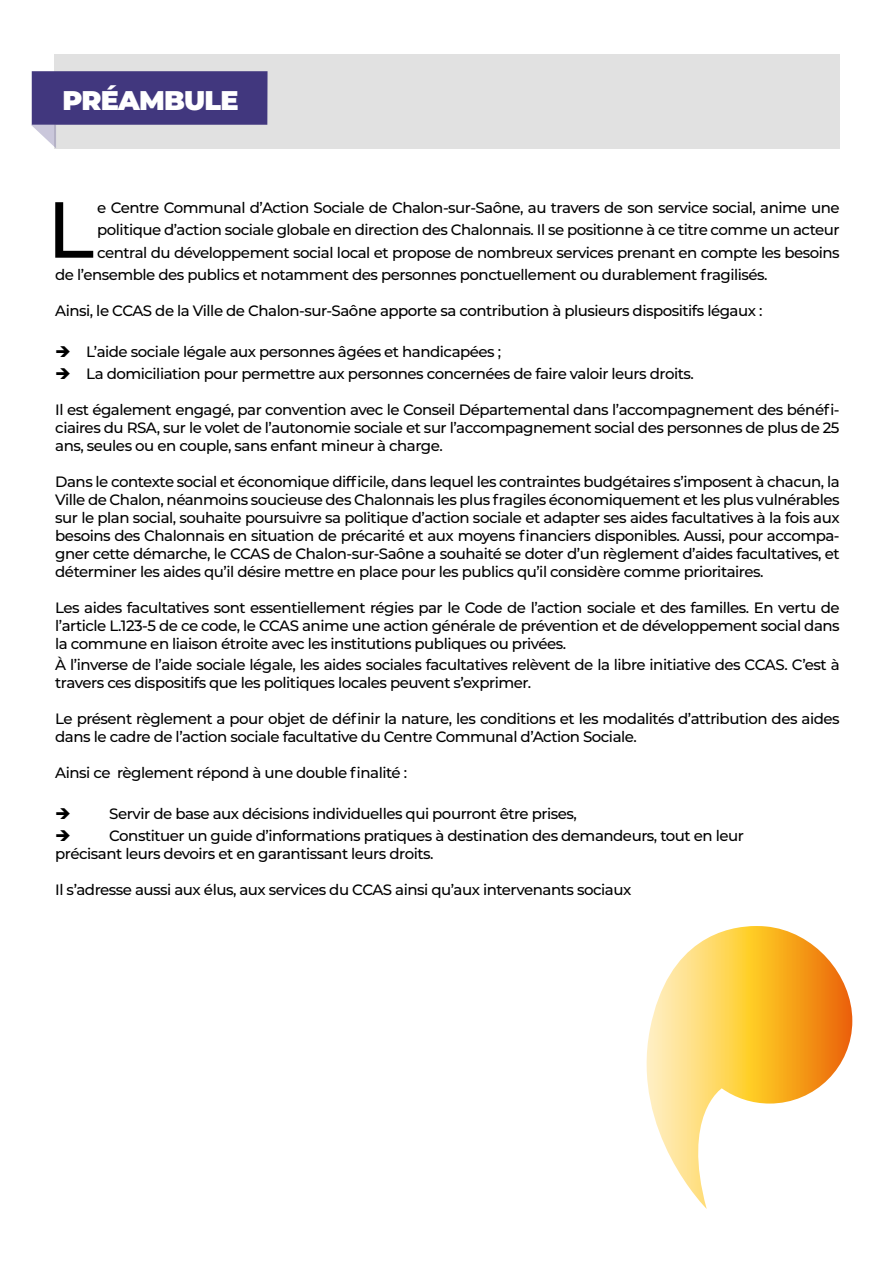
<style>
.page{position:relative;width:893px;height:1263px;background:#fff}
.page>*{position:absolute;margin:0;border:0;box-sizing:border-box;transform-origin:0 0}
.t1{font:500 79.35px "Montserrat";color:#000}
.t2{font:900 27px "Montserrat";letter-spacing:-.03em;color:#fff}
.t3{font:500 15px/18px "Montserrat";letter-spacing:-.035em;color:#000;text-align:justify}
</style>
<div class="page">
<div style="left:54px;top:54px;width:786px;height:94px;background:#e1e1e1"></div>
<div style="left:32px;top:71px;width:236px;height:54px;background:#41377e"></div>
<svg style="left:31px;top:125px;width:25px;height:23px"></svg>
<svg style="left:646px;top:926px;width:206px;height:283px"></svg>
<h2 class="t2" style="left:63px;top:80px;width:177px">PRÉAMBULE</h2>
<h1 class="t1" style="left:47px;top:174px;width:49px">L</h1>
<p class="t3" style="left:97px;top:198px;width:744px">e Centre Communal d’Action Sociale de Chalon-sur-Saône, au travers de son service social, anime une</p>
<p class="t3" style="left:97px;top:220px;width:744px">politique d’action sociale globale en direction des Chalonnais. Il se positionne à ce titre comme un acteur</p>
<p class="t3" style="left:97px;top:243px;width:744px">central du développement social local et propose de nombreux services prenant en compte les besoins</p>
<p class="t3" style="left:55px;top:265px;width:714px">de l’ensemble des publics et notamment des personnes ponctuellement ou durablement fragilisés.</p>
<p class="t3" style="left:55px;top:301px;width:709px">Ainsi, le CCAS de la Ville de Chalon-sur-Saône apporte sa contribution à plusieurs dispositifs légaux :</p>
<p class="t3" style="left:55px;top:342px;width:447px">➔ L’aide sociale légale aux personnes âgées et handicapées ;</p>
<p class="t3" style="left:55px;top:364px;width:640px">➔ La domiciliation pour permettre aux personnes concernées de faire valoir leurs droits.</p>
<p class="t3" style="left:55px;top:400px;width:786px">Il est également engagé, par convention avec le Conseil Départemental dans l’accompagnement des bénéfi&shy;ciaires du RSA, sur le volet de l’autonomie sociale et sur l’accompagnement social des personnes de plus de 25 ans, seules ou en couple, sans enfant mineur à charge.</p>
<p class="t3" style="left:55px;top:472px;width:786px">Dans le contexte social et économique difficile, dans lequel les contraintes budgétaires s’imposent à chacun, la Ville de Chalon, néanmoins soucieuse des Chalonnais les plus fragiles économiquement et les plus vulnérables sur le plan social, souhaite poursuivre sa politique d’action sociale et adapter ses aides facultatives à la fois aux besoins des Chalonnais en situation de précarité et aux moyens financiers disponibles. Aussi, pour accompa&shy;gner cette démarche, le CCAS de Chalon-sur-Saône a souhaité se doter d’un règlement d’aides facultatives, et déterminer les aides qu’il désire mettre en place pour les publics qu’il considère comme prioritaires.</p>
<p class="t3" style="left:55px;top:598px;width:786px">Les aides facultatives sont essentiellement régies par le Code de l’action sociale et des familles. En vertu de l’article L.123-5 de ce code, le CCAS anime une action générale de prévention et de développement social dans la commune en liaison étroite avec les institutions publiques ou privées.</p>
<p class="t3" style="left:55px;top:655px;width:786px">À l’inverse de l’aide sociale légale, les aides sociales facultatives relèvent de la libre initiative des CCAS. C’est à travers ces dispositifs que les politiques locales peuvent s’exprimer.</p>
<p class="t3" style="left:55px;top:709px;width:786px">Le présent règlement a pour objet de définir la nature, les conditions et les modalités d’attribution des aides dans le cadre de l’action sociale facultative du Centre Communal d’Action Sociale.</p>
<p class="t3" style="left:55px;top:763px;width:353px">Ainsi ce règlement répond à une double finalité :</p>
<p class="t3" style="left:109px;top:804px;width:469px">Servir de base aux décisions individuelles qui pourront être prises,</p>
<p class="t3" style="left:55px;top:826px;width:690px;text-indent:54px">Constituer un guide d’informations pratiques à destination des demandeurs, tout en leur précisant leurs devoirs et en garantissant leurs droits.</p>
<p class="t3" style="left:55px;top:880px;width:577px">Il s’adresse aussi aux élus, aux services du CCAS ainsi qu’aux intervenants sociaux</p>
</div>
